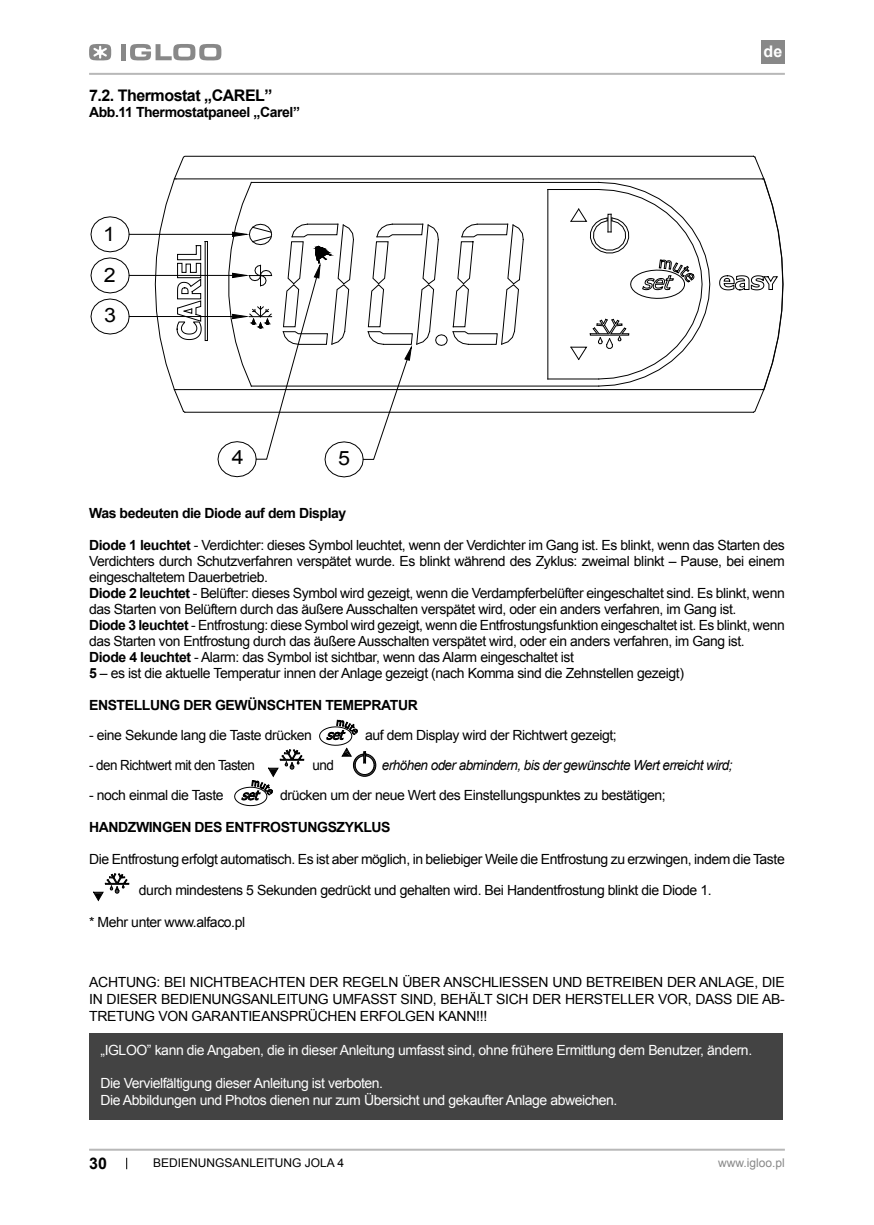
<style>
.page{position:relative;width:874px;height:1225px;background:#fff}
.page>*{position:absolute;margin:0;border:0;box-sizing:border-box;transform-origin:0 0}
.t1{font:19.8px/40.2px "Arial";color:#000;text-align:justify;scale:1.09 1}
.t2{font:700 16px "Arial";letter-spacing:-.03em;color:#000}
.t3{font:700 16px "Arial";color:#fff}
.t4{font:14px/16px "Arial";letter-spacing:-.03em;color:#000}
.t5{font:14px/16.8px "Arial";letter-spacing:-.03em;color:#fff}
.t6{font:700 14px "Arial";letter-spacing:-.03em;color:#000}
.t7{font:italic 14px "Arial";letter-spacing:-.04em;color:#000;scale:.96 1}
.t8{font:14px "Arial";letter-spacing:-.03em;color:#000;scale:.96 1}
.t9{font:12px "Arial";color:#000}
.t10{font:12px "Arial";color:#888}
.s1{font-weight:700}
</style>
<div class="page">
<hr style="left:89px;top:73px;width:695px;height:2px;background:#b8b8b8">
<div style="left:760px;top:40px;width:24px;height:23px;background:#888"></div>
<hr style="left:89px;top:1148px;width:695px;height:2px;background:#b8b8b8">
<svg style="left:126px;top:1157px;width:1px;height:12px"></svg>
<svg style="left:89px;top:44px;width:22px;height:17px"></svg>
<div style="left:121px;top:44px;width:5px;height:16px;background:#888"></div>
<svg style="left:130px;top:44px;width:91px;height:17px"></svg>
<hr style="left:129px;top:234px;width:103px;height:1px;background:#000">
<hr style="left:129px;top:275px;width:103px;height:1px;background:#000">
<hr style="left:129px;top:316px;width:103px;height:1px;background:#000">
<svg style="left:90px;top:216px;width:40px;height:119px"></svg>
<svg style="left:154px;top:155px;width:629px;height:323px"></svg>
<svg style="left:319px;top:719px;width:57px;height:58px"></svg>
<svg style="left:234px;top:749px;width:70px;height:57px"></svg>
<svg style="left:93px;top:873px;width:37px;height:28px"></svg>
<div style="left:89px;top:1033px;width:693px;height:87px;background:#434343"></div>
<p class="t2" style="left:89px;top:86px;width:185px">7.2. Thermostat „CAREL”</p>
<p class="t6" style="left:89px;top:104px;width:212px">Abb.11 Thermostatpaneel „Carel”</p>
<h1 class="t1" style="left:103px;top:214px;width:14px">1<br>2<br>3</h1>
<h1 class="t1" style="left:232px;top:437px;width:12px">4</h1>
<h1 class="t1" style="left:338px;top:437px;width:12px">5</h1>
<p class="t3" style="left:763px;top:42px;width:20px">de</p>
<p class="t6" style="left:89px;top:505px;width:259px">Was bedeuten die Diode auf dem Display</p>
<p class="t4" style="left:89px;top:537px;width:697px"><span class="s1">Diode 1 leuchtet</span> - Verdichter: dieses Symbol leuchtet, wenn der Verdichter im Gang ist. Es blinkt, wenn das Starten des Verdichters durch Schutzverfahren verspätet wurde. Es blinkt während des Zyklus: zweimal blinkt – Pause, bei einem eingeschaltetem Dauerbetrieb.<br><span class="s1">Diode 2 leuchtet</span> - Belüfter: dieses Symbol wird gezeigt, wenn die Verdampferbelüfter eingeschaltet sind. Es blinkt, wenn das Starten von Belüftern durch das äußere Ausschalten verspätet wird, oder ein anders verfahren, im Gang ist.<br><span class="s1">Diode 3 leuchtet</span> - Entfrostung: diese Symbol wird gezeigt, wenn die Entfrostungsfunktion eingeschaltet ist. Es blinkt, wenn das Starten von Entfrostung durch das äußere Ausschalten verspätet wird, oder ein anders verfahren, im Gang ist.<br><span class="s1">Diode 4 leuchtet</span> - Alarm: das Symbol ist sichtbar, wenn das Alarm eingeschaltet ist<br><span class="s1">5</span> – es ist die aktuelle Temperatur innen der Anlage gezeigt (nach Komma sind die Zehnstellen gezeigt)</p>
<p class="t6" style="left:89px;top:697px;width:330px">ENSTELLUNG DER GEWÜNSCHTEN TEMEPRATUR</p>
<p class="t4" style="left:89px;top:726px;width:224px">- eine Sekunde lang die Taste drücken</p>
<p class="t4" style="left:365px;top:726px;width:253px">auf dem Display wird der Richtwert gezeigt;</p>
<p class="t8" style="left:89px;top:758px;width:174px">- den Richtwert mit den Tasten</p>
<p class="t8" style="left:312px;top:758px;width:24px">und</p>
<p class="t7" style="left:382px;top:758px;width:366px">erhöhen oder abmindern, bis der gewünschte Wert erreicht wird;</p>
<p class="t4" style="left:89px;top:787px;width:136px">- noch einmal die Taste</p>
<p class="t4" style="left:280px;top:787px;width:387px">drücken um der neue Wert des Einstellungspunktes zu bestätigen;</p>
<p class="t6" style="left:89px;top:819px;width:303px">HANDZWINGEN DES ENTFROSTUNGSZYKLUS</p>
<p class="t4" style="left:89px;top:851px;width:696px">Die Entfrostung erfolgt automatisch. Es ist aber möglich, in beliebiger Weile die Entfrostung zu erzwingen, indem die Taste</p>
<p class="t4" style="left:139px;top:882px;width:574px">durch mindestens 5 Sekunden gedrückt und gehalten wird. Bei Handentfrostung blinkt die Diode 1.</p>
<p class="t4" style="left:89px;top:914px;width:157px">* Mehr unter www.alfaco.pl</p>
<p class="t4" style="left:89px;top:974px;width:697px;line-height:16.8px;text-align:justify">ACHTUNG: BEI NICHTBEACHTEN DER REGELN ÜBER ANSCHLIESSEN UND BETREIBEN DER ANLAGE, DIE IN DIESER BEDIENUNGSANLEITUNG UMFASST SIND, BEHÄLT SICH DER HERSTELLER VOR, DASS DIE AB-TRETUNG VON GARANTIEANSPRÜCHEN ERFOLGEN KANN!!!</p>
<p class="t5" style="left:100px;top:1041px;width:653px">„IGLOO” kann die Angaben, die in dieser Anleitung umfasst sind, ohne frühere Ermittlung dem Benutzer, ändern.</p>
<p class="t5" style="left:100px;top:1075px;width:518px">Die Vervielfältigung dieser Anleitung ist verboten.<br>Die Abbildungen und Photos dienen nur zum Übersicht und gekaufter Anlage abweichen.</p>
<p class="t2" style="left:89px;top:1154px;width:19px">30</p>
<p class="t9" style="left:153px;top:1156px;width:192px">BEDIENUNGSANLEITUNG JOLA 4</p>
<p class="t10" style="left:717px;top:1156px;width:68px">www.igloo.pl</p>
</div>
